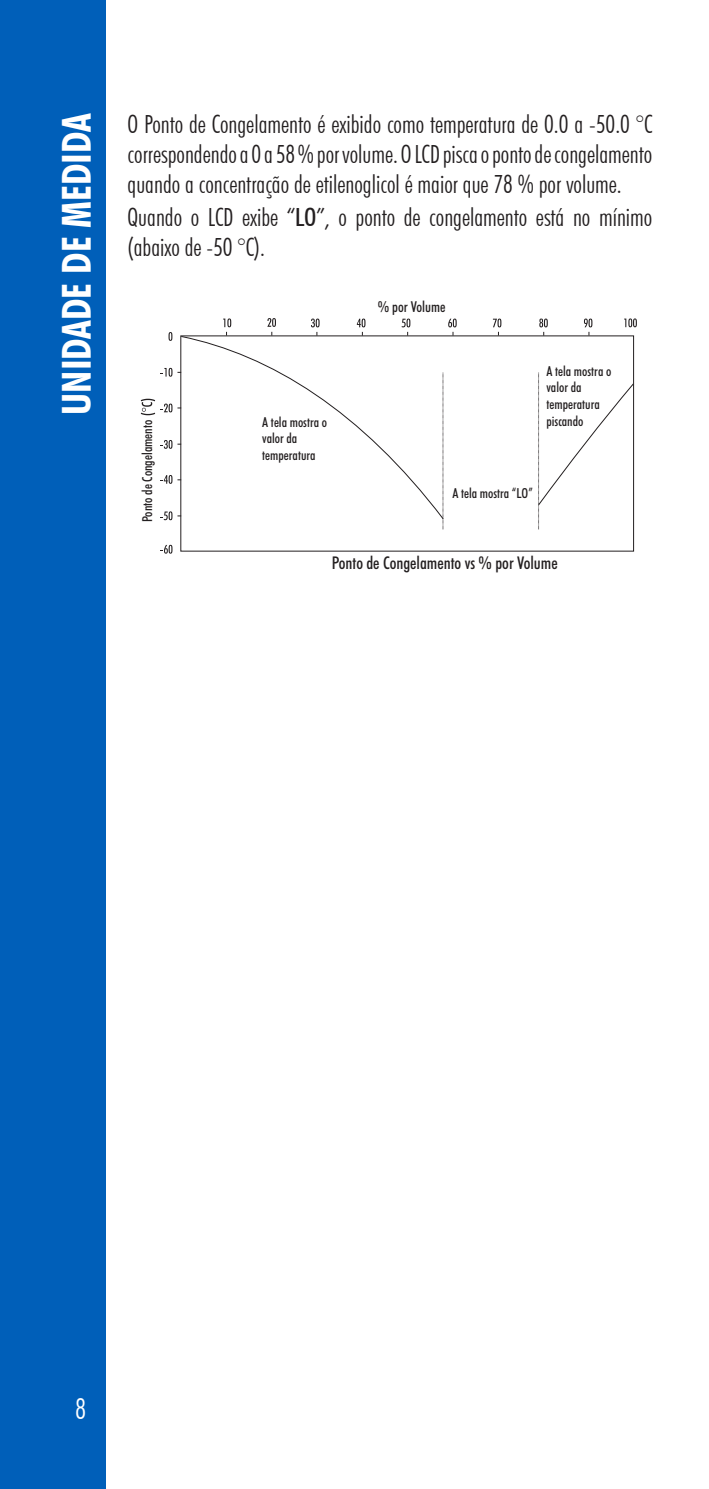
<style>
.page{position:relative;width:709px;height:1489px;background:#fff}
.page>*{position:absolute;margin:0;border:0;box-sizing:border-box;transform-origin:0 0}
.t1{font:700 condensed 40px "Futura BT";color:#fff}
.t2{font:300 condensed 28.5px "Futura BT";color:#fff}
.t3{font:300 condensed 25px/30px "Futura BT";color:#231f20;text-align:justify}
.t4{font:500 condensed 17.5px "Futura BT";color:#231f20}
.t5{font:500 condensed 15px "Futura BT";color:#231f20}
.t6{font:500 condensed 13.75px/16.5px "Futura BT";color:#231f20}
.s1{font-weight:500}
</style>
<div class="page">
<div style="left:0;top:0;width:106px;height:1488px;background:#005fb9"></div>
<svg style="left:181px;top:336px;width:263px;height:184px"></svg>
<svg style="left:442px;top:373px;width:1px;height:157px"></svg>
<svg style="left:538px;top:373px;width:96px;height:157px"></svg>
<svg style="left:141px;top:399px;width:14px;height:16px"></svg>
<svg style="left:168px;top:332px;width:4px;height:9px"></svg>
<svg style="left:161px;top:545px;width:11px;height:8px"></svg>
<svg style="left:624px;top:318px;width:13px;height:9px"></svg>
<svg style="left:161px;top:511px;width:20px;height:9px"></svg>
<svg style="left:161px;top:475px;width:20px;height:9px"></svg>
<svg style="left:161px;top:440px;width:20px;height:9px"></svg>
<svg style="left:161px;top:403px;width:20px;height:9px"></svg>
<svg style="left:161px;top:368px;width:20px;height:9px"></svg>
<svg style="left:584px;top:318px;width:8px;height:17px"></svg>
<svg style="left:539px;top:318px;width:9px;height:17px"></svg>
<svg style="left:493px;top:318px;width:8px;height:17px"></svg>
<svg style="left:448px;top:318px;width:8px;height:17px"></svg>
<svg style="left:401px;top:318px;width:9px;height:17px"></svg>
<svg style="left:357px;top:318px;width:8px;height:17px"></svg>
<svg style="left:311px;top:318px;width:8px;height:17px"></svg>
<svg style="left:267px;top:318px;width:9px;height:17px"></svg>
<svg style="left:223px;top:318px;width:8px;height:17px"></svg>
<h1 class="t1" style="left:52px;top:414px;width:303px;rotate:-90deg">UNIDADE DE MEDIDA</h1>
<p class="t3" style="left:128px;top:108px;width:526px">O Ponto de Congelamento é exibido como temperatura de 0.0 a -50.0 °C correspondendo a 0 a 58 % por volume. O LCD pisca o ponto de congelamento quando a concentração de etilenoglicol é maior que 78 % por volume.</p>
<p class="t3" style="left:128px;top:202px;width:526px">Quando o LCD exibe “<span class="s1">LO</span>”, o ponto de congelamento está no mínimo (abaixo de -50 °C).</p>
<p class="t6" style="left:139px;top:522px;width:104px;rotate:-90deg">Ponto de Congelamento</p>
<p class="t6" style="left:262px;top:413px;width:66px">A tela mostra o valor da temperatura</p>
<p class="t5" style="left:378px;top:298px;width:69px">% por Volume</p>
<p class="t6" style="left:546px;top:362px;width:66px">A tela mostra o valor da temperatura piscando</p>
<p class="t6" style="left:452px;top:484px;width:82px">A tela mostra “LO”</p>
<p class="t4" style="left:332px;top:552px;width:227px">Ponto de Congelamento vs % por Volume</p>
<p class="t2" style="left:75px;top:1391px;width:13px">8</p>
</div>
